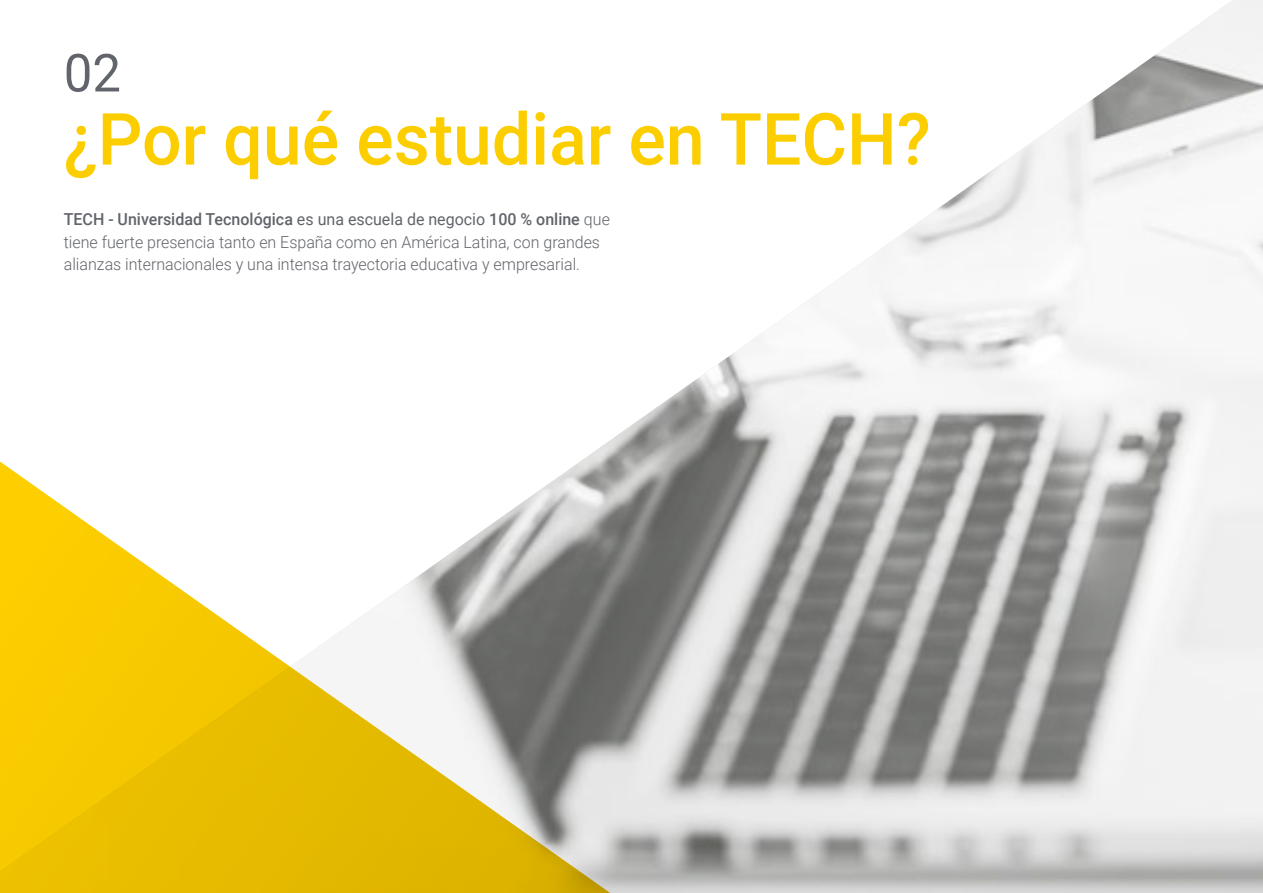
<style>
.page{position:relative;width:1263px;height:893px;background:#fff}
.page>*{position:absolute;margin:0;border:0;box-sizing:border-box;transform-origin:0 0}
.t1{font:500 72px "Roboto";color:#fcce00}
.t2{font:52.5px "Roboto";color:#61646a}
.t3{font:300 16.5px/22.5px "Roboto";color:#61646a}
.s1{font-weight:500}
.s2{font-weight:400}
</style>
<div class="page">
<img style="left:602px;top:0;width:661px;height:893px">
<svg style="left:0;top:446px;width:640px;height:447px"></svg>
<h2 class="t2" style="left:64px;top:36px;width:59px">02</h2>
<h1 class="t1" style="left:64px;top:89px;width:868px">¿Por qué estudiar en TECH?</h1>
<p class="t3" style="left:64px;top:207px;width:548px"><span class="s1">TECH - Universidad Tecnológica</span> <span class="s2">es una escuela de negocio</span> <span class="s1">100 % online</span> que tiene fuerte presencia tanto en España como en América Latina, con grandes alianzas internacionales y una intensa trayectoria educativa y empresarial.</p>
</div>
